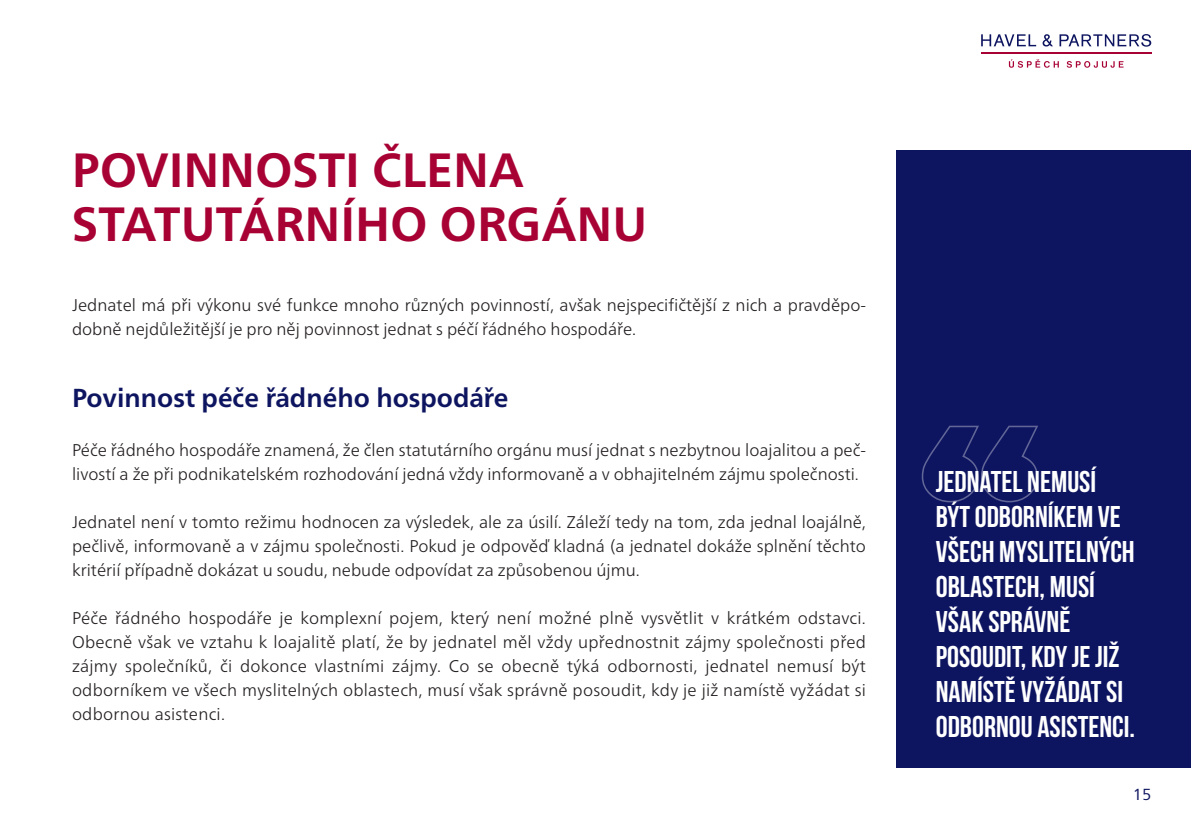
<style>
.page{position:relative;width:1191px;height:840px;background:#fff}
.page>*{position:absolute;margin:0;border:0;box-sizing:border-box;transform-origin:0 0}
.t1{font:700 48px/54px "Frutiger Neue LTW1 G";letter-spacing:-.005em;color:#a80235}
.t2{font:700 30px/35px "Bebas Neue";color:#fff}
.t3{font:700 26px "Frutiger Neue LTW1 G";color:#0e1560}
.t4{font:300 17px/24px "Frutiger Neue LTW1 G";color:#231f20}
.t5{font:16px "Frutiger Neue LTW1 G";color:#0e1560}
</style>
<div class="page">
<svg style="left:1009px;top:59px;width:114px;height:9px"></svg>
<hr style="left:981px;top:52px;width:170px;height:1px;background:#a80235">
<svg style="left:1059px;top:34px;width:92px;height:13px"></svg>
<svg style="left:981px;top:34px;width:55px;height:12px"></svg>
<svg style="left:1042px;top:34px;width:11px;height:12px"></svg>
<div style="left:896px;top:150px;width:295px;height:617px;background:#0e1560"></div>
<svg style="left:921px;top:425px;width:117px;height:78px"></svg>
<p class="t1" style="left:72px;top:140px;width:577px">POVINNOSTI ČLENA<br>STATUTÁRNÍHO ORGÁNU</p>
<p class="t4" style="left:72px;top:292px;width:795px">Jednatel má při výkonu své funkce mnoho různých povinností, avšak nejspecifičtější z nich a pravděpo&shy;dobně nejdůležitější je pro něj povinnost jednat s péčí řádného hospodáře.</p>
<p class="t3" style="left:72px;top:379px;width:438px">Povinnost péče řádného hospodáře</p>
<p class="t4" style="left:72px;top:436px;width:795px">Péče řádného hospodáře znamená, že člen statutárního orgánu musí jednat s nezbytnou loajalitou a peč&shy;livostí a že při podnikatelském rozhodování jedná vždy informovaně a v obhajitelném zájmu společnosti.</p>
<p class="t4" style="left:72px;top:508px;width:795px;text-align:justify">Jednatel není v tomto režimu hodnocen za výsledek, ale za úsilí. Záleží tedy na tom, zda jednal loajálně, pečlivě, informovaně a v zájmu společnosti. Pokud je odpověď kladná (a jednatel dokáže splnění těchto kritérií případně dokázat u soudu, nebude odpovídat za způsobenou újmu.</p>
<p class="t4" style="left:72px;top:604px;width:795px;text-align:justify">Péče řádného hospodáře je komplexní pojem, který není možné plně vysvětlit v krátkém odstavci.<br>Obecně však ve vztahu k loajalitě platí, že by jednatel měl vždy upřednostnit zájmy společnosti před zájmy společníků, či dokonce vlastními zájmy. Co se obecně týká odbornosti, jednatel nemusí být odborníkem ve všech myslitelných oblastech, musí však správně posoudit, kdy je již namístě vyžádat si odbornou asistenci.</p>
<p class="t2" style="left:935px;top:463px;width:201px">JEDNATEL NEMUSÍ<br>BÝT ODBORNÍKEM VE<br>VŠECH MYSLITELNÝCH<br>OBLASTECH, MUSÍ<br>VŠAK SPRÁVNĚ<br>POSOUDIT, KDY JE JIŽ<br>NAMÍSTĚ VYŽÁDAT SI<br>ODBORNOU ASISTENCI.</p>
<p class="t5" style="left:1132px;top:782px;width:20px">15</p>
</div>
